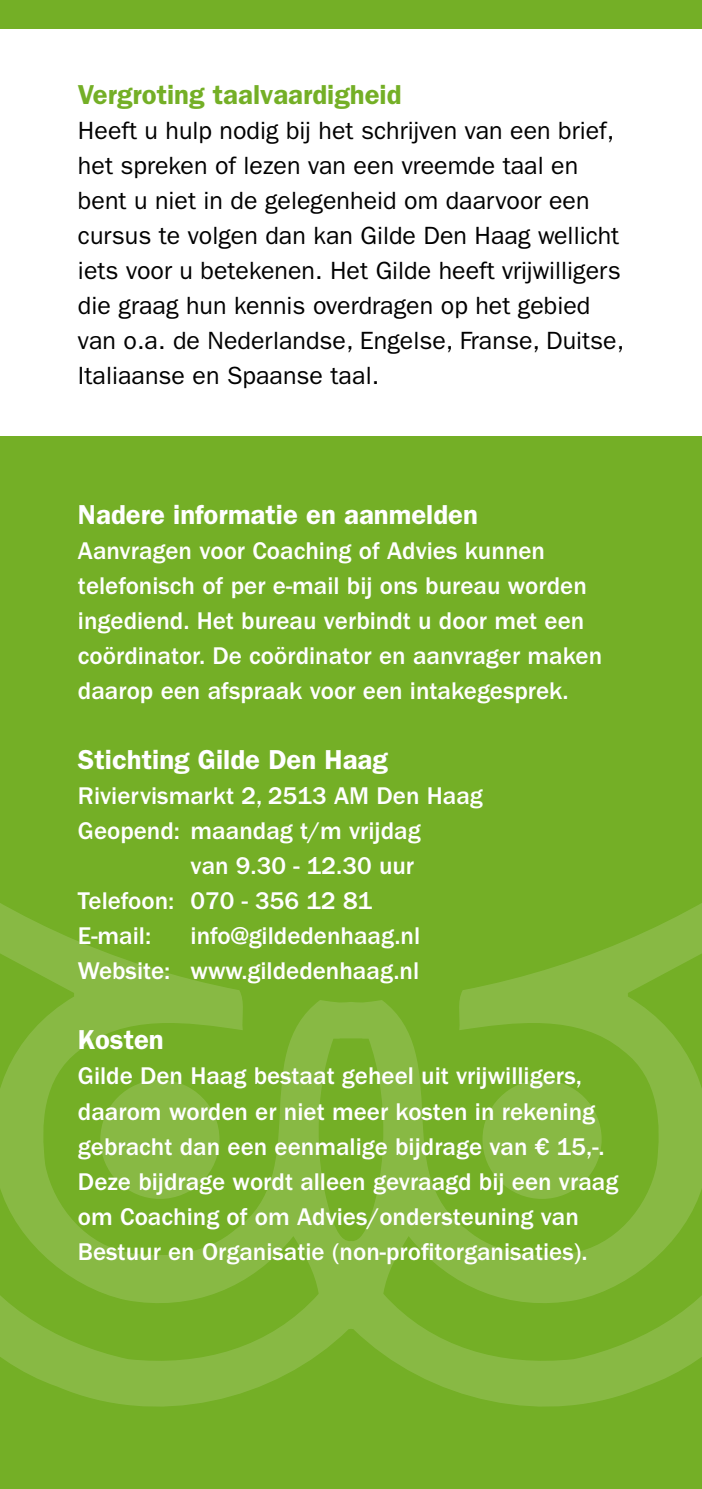
<style>
.page{position:relative;width:702px;height:1489px;background:#fff}
.page>*{position:absolute;margin:0;border:0;box-sizing:border-box;transform-origin:0 0}
.t1{font:600 27.5px "ITC Franklin Gothic Std";color:#fff}
.t2{font:600 27.5px "ITC Franklin Gothic Std";color:#74af26}
.t3{font:500 25px/35px "ITC Franklin Gothic Std";color:#fff}
.t4{font:25px/35px "ITC Franklin Gothic Std";color:#000}
</style>
<div class="page">
<div style="left:0;top:0;width:702px;height:28px;background:#74af26"></div>
<div style="left:0;top:436px;width:702px;height:1052px;background:#74af26"></div>
<svg style="left:0;top:903px;width:702px;height:504px"></svg>
<p class="t2" style="left:78px;top:78px;width:325px">Vergroting taalvaardigheid</p>
<p class="t4" style="left:78px;top:113px;width:547px">Heeft u hulp nodig bij het schrijven van een brief, het spreken of lezen van een vreemde taal en bent u niet in de gelegenheid om daarvoor een cursus te volgen dan kan Gilde Den Haag wellicht iets voor u betekenen. Het Gilde heeft vrijwilligers die graag hun kennis overdragen op het gebied van o.a. de Nederlandse, Engelse, Franse, Duitse, Italiaanse en Spaanse taal.</p>
<p class="t1" style="left:78px;top:498px;width:401px">Nadere informatie en aanmelden</p>
<p class="t3" style="left:78px;top:533px;width:525px">Aanvragen voor Coaching of Advies kunnen telefonisch of per e-mail bij ons bureau worden ingediend. Het bureau verbindt u door met een coördinator. De coördinator en aanvrager maken daarop een afspraak voor een intakegesprek.</p>
<p class="t1" style="left:78px;top:743px;width:311px">Stichting Gilde Den Haag</p>
<p class="t3" style="left:78px;top:778px;width:406px">Riviervismarkt 2, 2513 AM Den Haag</p>
<p class="t3" style="left:78px;top:813px;width:344px">Geopend: maandag t/m vrijdag</p>
<p class="t3" style="left:190px;top:848px;width:225px">van 9.30 - 12.30 uur</p>
<p class="t3" style="left:78px;top:883px;width:296px">Telefoon: 070 - 356 12 81</p>
<p class="t3" style="left:78px;top:918px;width:75px">E-mail:</p>
<p class="t3" style="left:78px;top:918px;width:344px;text-align:right">info@gildedenhaag.nl<br>Website: www.gildedenhaag.nl</p>
<p class="t1" style="left:78px;top:1023px;width:87px">Kosten</p>
<p class="t3" style="left:78px;top:1058px;width:541px">Gilde Den Haag bestaat geheel uit vrijwilligers, daarom worden er niet meer kosten in rekening gebracht dan een eenmalige bijdrage van € 15,-.<br>Deze bijdrage wordt alleen gevraagd bij een vraag om Coaching of om Advies/ondersteuning van Bestuur en Organisatie (non-profitorganisaties).</p>
</div>
